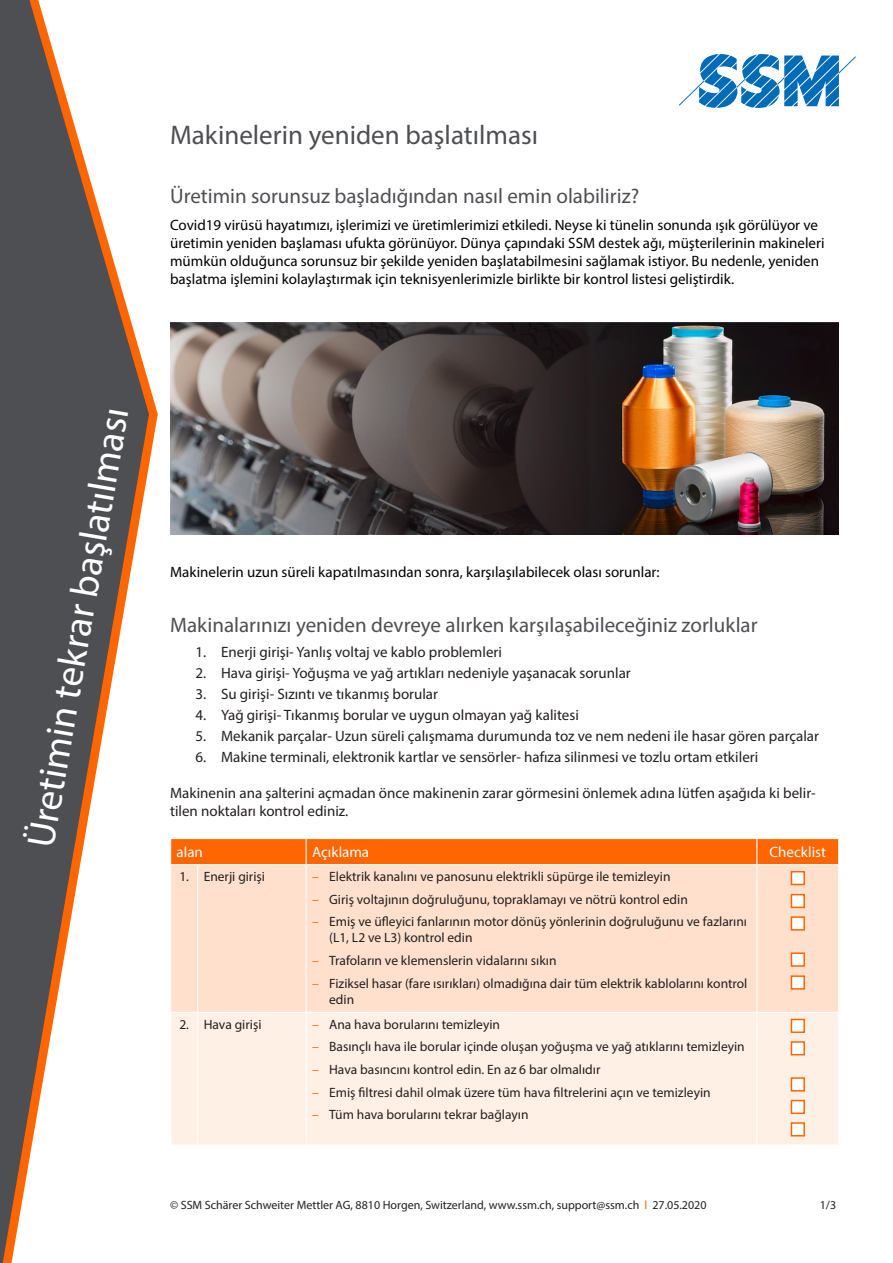
<style>
.page{position:relative;width:893px;height:1263px;background:#fff}
.page>*{position:absolute;margin:0;border:0;box-sizing:border-box;transform-origin:0 0}
.t1{font:39px "Myriad Pro";color:#fff}
.t2{font:27px "Myriad Pro";color:#4e4f53}
.t3{font:21px "Myriad Pro";color:#4e4f53}
.t4{font:15px/18px "Myriad Pro";color:#231f20}
.t5{font:15px/18px "Myriad Pro";color:#000}
.t6{font:15px "Myriad Pro";color:#fff}
.t7{font:13.5px/16.2px "Myriad Pro";color:#231f20}
.t8{font:12px "Myriad Pro";color:#231f20}
.s1{color:#f60}
</style>
<div class="page">
<svg style="left:679px;top:54px;width:177px;height:54px"></svg>
<svg style="left:0;top:0;width:149px;height:1263px;fill:#4e4f53"></svg>
<div style="left:171px;top:865px;width:667px;height:147px;background:#ffe0cc"></div>
<div style="left:171px;top:1013px;width:667px;height:131px;background:#fff0e6"></div>
<hr style="left:197px;top:865px;width:1px;height:147px;background:#fff">
<hr style="left:306px;top:865px;width:1px;height:147px;background:#fff">
<hr style="left:756px;top:865px;width:1px;height:147px;background:#fff">
<svg style="left:171px;top:1144px;width:26px;height:1px"></svg>
<div style="left:170px;top:839px;width:669px;height:26px;background:#f60"></div>
<hr style="left:197px;top:1013px;width:1px;height:131px;background:#fff">
<hr style="left:306px;top:1013px;width:1px;height:131px;background:#fff">
<hr style="left:756px;top:1013px;width:1px;height:131px;background:#fff">
<hr style="left:306px;top:864px;width:451px;height:1px;background:#fff">
<div style="left:791px;top:871px;width:14px;height:14px;background:#fff;border:2px solid #f60"></div>
<div style="left:791px;top:894px;width:14px;height:14px;background:#fff;border:2px solid #f60"></div>
<div style="left:791px;top:916px;width:14px;height:15px;background:#fff;border:2px solid #f60"></div>
<div style="left:791px;top:952px;width:14px;height:15px;background:#fff;border:2px solid #f60"></div>
<div style="left:791px;top:975px;width:14px;height:15px;background:#fff;border:2px solid #f60"></div>
<div style="left:791px;top:1019px;width:14px;height:14px;background:#fff;border:2px solid #f60"></div>
<div style="left:791px;top:1041px;width:14px;height:14px;background:#fff;border:2px solid #f60"></div>
<div style="left:791px;top:1077px;width:14px;height:14px;background:#fff;border:2px solid #f60"></div>
<div style="left:791px;top:1100px;width:14px;height:14px;background:#fff;border:2px solid #f60"></div>
<div style="left:791px;top:1122px;width:14px;height:14px;background:#fff;border:2px solid #f60"></div>
<img style="left:170px;top:322px;width:669px;height:213px">
<h2 class="t2" style="left:170px;top:119px;width:369px">Makinelerin yeniden başlatılması</h2>
<h3 class="t3" style="left:170px;top:183px;width:471px">Üretimin sorunsuz başladığından nasıl emin olabiliriz?</h3>
<p class="t5" style="left:170px;top:215px;width:656px">Covid19 virüsü hayatımızı, işlerimizi ve üretimlerimizi etkiledi. Neyse ki tünelin sonunda ışık görülüyor ve üretimin yeniden başlaması ufukta görünüyor. Dünya çapındaki SSM destek ağı, müşterilerinin makineleri mümkün olduğunca sorunsuz bir şekilde yeniden başlatabilmesini sağlamak istiyor. Bu nedenle, yeniden başlatma işlemini kolaylaştırmak için teknisyenlerimizle birlikte bir kontrol listesi geliştirdik.</p>
<h1 class="t1" style="left:16px;top:843px;width:447px;rotate:-80deg">Üretimin tekrar başlatılması</h1>
<p class="t5" style="left:170px;top:562px;width:491px">Makinelerin uzun süreli kapatılmasından sonra, karşılaşılabilecek olası sorunlar:</p>
<h3 class="t3" style="left:170px;top:612px;width:589px">Makinalarınızı yeniden devreye alırken karşılaşabileceğiniz zorluklar</h3>
<p class="t4" style="left:196px;top:643px;width:308px">1. Enerji girişi- Yanlış voltaj ve kablo problemleri</p>
<p class="t4" style="left:196px;top:664px;width:437px">2. Hava girişi- Yoğuşma ve yağ artıkları nedeniyle yaşanacak sorunlar</p>
<p class="t4" style="left:196px;top:685px;width:244px">3. Su girişi- Sızıntı ve tıkanmış borular</p>
<p class="t4" style="left:196px;top:706px;width:385px">4. Yağ girişi- Tıkanmış borular ve uygun olmayan yağ kalitesi</p>
<p class="t4" style="left:196px;top:727px;width:625px">5. Mekanik parçalar- Uzun süreli çalışmama durumunda toz ve nem nedeni ile hasar gören parçalar</p>
<p class="t4" style="left:196px;top:748px;width:564px">6. Makine terminali, elektronik kartlar ve sensörler- hafıza silinmesi ve tozlu ortam etkileri</p>
<p class="t4" style="left:170px;top:784px;width:647px">Makinenin ana şalterini açmadan önce makinenin zarar görmesini önlemek adına lütfen aşağıda ki belir&shy;tilen noktaları kontrol ediniz.</p>
<p class="t6" style="left:177px;top:843px;width:28px">alan</p>
<p class="t6" style="left:312px;top:843px;width:59px">Açıklama</p>
<p class="t6" style="left:770px;top:843px;width:58px">Checklist</p>
<p class="t7" style="left:179px;top:868px;width:87px">1. Enerji girişi</p>
<p class="t7" style="left:312px;top:868px;width:360px"><span class="s1">–</span> Elektrik kanalını ve panosunu elektrikli süpürge ile temizleyin</p>
<p class="t7" style="left:312px;top:891px;width:377px"><span class="s1">–</span> Giriş voltajının doğruluğunu, topraklamayı ve nötrü kontrol edin</p>
<p class="t7" style="left:329px;top:913px;width:419px;text-indent:-17px"><span class="s1">–</span> Emiş ve üfleyici fanlarının motor dönüş yönlerinin doğruluğunu ve fazlarını (L1, L2 ve L3) kontrol edin</p>
<p class="t7" style="left:312px;top:952px;width:246px"><span class="s1">–</span> Trafoların ve klemenslerin vidalarını sıkın</p>
<p class="t7" style="left:329px;top:975px;width:420px;text-indent:-17px"><span class="s1">–</span> Fiziksel hasar (fare ısırıkları) olmadığına dair tüm elektrik kablolarını kontrol edin</p>
<p class="t7" style="left:179px;top:1016px;width:84px">2. Hava girişi</p>
<p class="t7" style="left:312px;top:1016px;width:189px"><span class="s1">–</span> Ana hava borularını temizleyin</p>
<p class="t7" style="left:312px;top:1038px;width:434px"><span class="s1">–</span> Basınçlı hava ile borular içinde oluşan yoğuşma ve yağ atıklarını temizleyin</p>
<p class="t7" style="left:312px;top:1061px;width:290px"><span class="s1">–</span> Hava basıncını kontrol edin. En az 6 bar olmalıdır</p>
<p class="t7" style="left:312px;top:1084px;width:400px"><span class="s1">–</span> Emiş filtresi dahil olmak üzere tüm hava filtrelerini açın ve temizleyin</p>
<p class="t7" style="left:312px;top:1106px;width:218px"><span class="s1">–</span> Tüm hava borularını tekrar bağlayın</p>
<p class="t8" style="left:170px;top:1197px;width:538px">© SSM Schärer Schweiter Mettler AG, 8810 Horgen, Switzerland, www.ssm.ch, support@ssm.ch <span class="s1">l</span> 27.05.2020</p>
<p class="t8" style="left:820px;top:1197px;width:18px">1/3</p>
</div>
